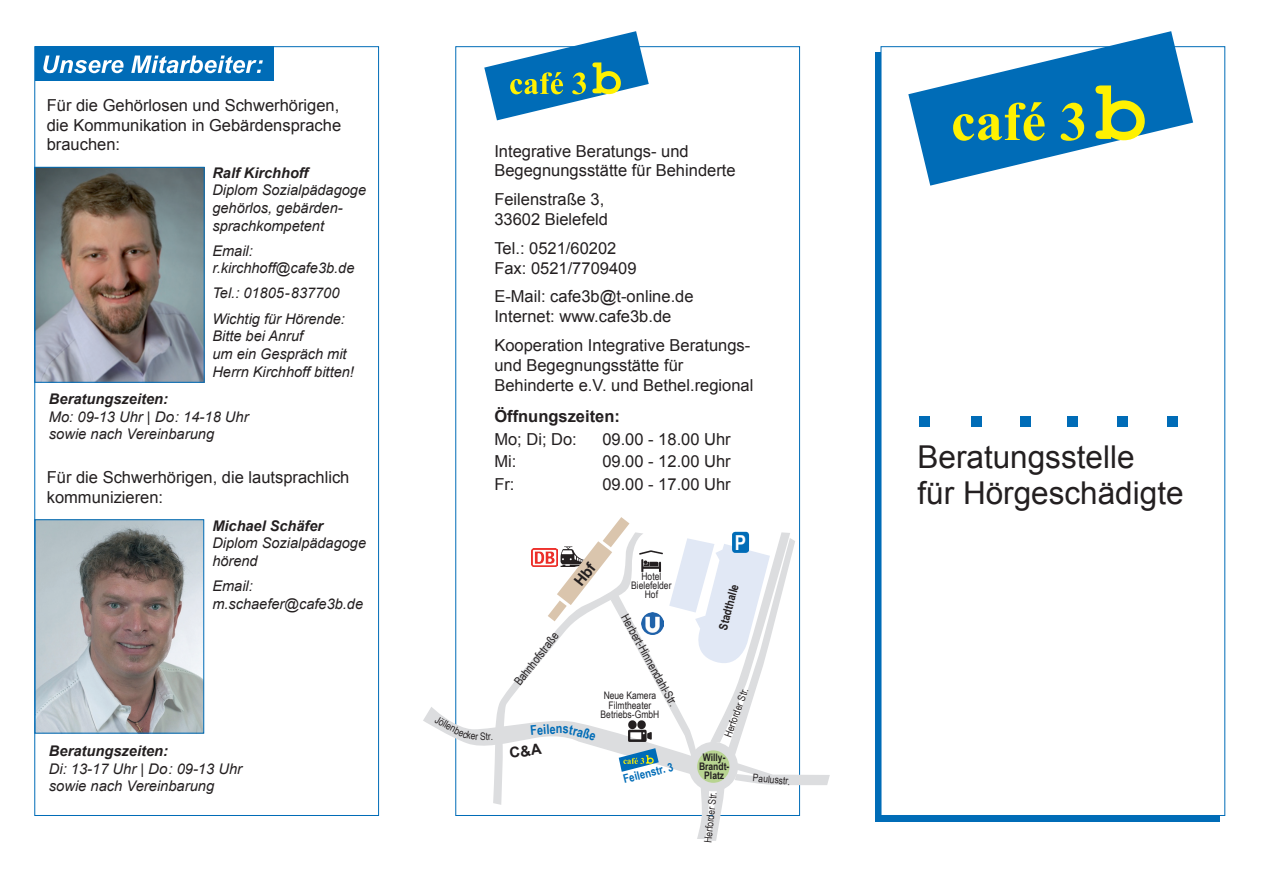
<style>
.page{position:relative;width:1263px;height:893px;background:#fff}
.page>*{position:absolute;margin:0;border:0;box-sizing:border-box;transform-origin:0 0}
.t1{font:31.5px "Arial";color:#231f20}
.t2{font:700 20.7px "Arial Narrow";color:#fff}
.t3{font:16.5px/19.8px "Arial";color:#231f20}
.t4{font:700 16.5px "Arial";color:#231f20}
.t5{font:italic 14.7px/17.7px "Arial";color:#231f20}
.t6{font:italic 700 14.7px "Arial";color:#231f20}
.t7{font:700 13.35px "Arial Narrow";color:#006cb7}
.t8{font:11.85px "Arial Narrow";color:#231f20}
.t9{font:700 11.85px "Arial Narrow";color:#006cb7}
.t10{font:700 11.85px "Arial Narrow";color:#231f20}
.t11{font:10.35px "Arial Narrow";color:#231f20}
.t12{font:700 10.35px "Arial Narrow";color:#231f20}
</style>
<div class="page">
<div style="left:875px;top:52px;width:344px;height:770px;background:#006cb7"></div>
<div style="left:881px;top:46px;width:344px;height:770px;background:#fff"></div>
<div style="left:35px;top:47px;width:239px;height:34px;background:#006cb7"></div>
<svg style="left:43px;top:56px;width:81px;height:17px"></svg>
<svg style="left:131px;top:56px;width:132px;height:17px"></svg>
<svg style="left:484px;top:31px;width:165px;height:89px"></svg>
<svg style="left:908px;top:31px;width:285px;height:155px"></svg>
<div style="left:919px;top:417px;width:11px;height:10px;background:#006cb7"></div>
<div style="left:971px;top:417px;width:11px;height:10px;background:#006cb7"></div>
<div style="left:1020px;top:417px;width:11px;height:10px;background:#006cb7"></div>
<div style="left:1067px;top:417px;width:11px;height:10px;background:#006cb7"></div>
<div style="left:1117px;top:417px;width:10px;height:10px;background:#006cb7"></div>
<div style="left:1167px;top:417px;width:10px;height:10px;background:#006cb7"></div>
<img style="left:36px;top:169px;width:167px;height:212px">
<div style="left:34px;top:167px;width:171px;height:216px;border:1px solid #006cb7"></div>
<img style="left:37px;top:521px;width:165px;height:210px">
<div style="left:35px;top:519px;width:169px;height:214px;border:1px solid #006cb7"></div>
<svg style="left:423px;top:517px;width:407px;height:324px"></svg>
<p class="t3" style="left:47px;top:95px;width:294px">Für die Gehörlosen und Schwerhörigen,</p>
<p class="t3" style="left:47px;top:115px;width:296px">die Kommunikation in Gebärdensprache brauchen:</p>
<p class="t6" style="left:212px;top:163px;width:97px">Ralf Kirchhoff</p>
<p class="t5" style="left:212px;top:181px;width:155px">Diplom Sozialpädagoge</p>
<p class="t5" style="left:212px;top:199px;width:132px">gehörlos, gebärden-</p>
<p class="t5" style="left:212px;top:217px;width:113px">sprachkompetent</p>
<p class="t5" style="left:212px;top:242px;width:42px">Email:</p>
<p class="t5" style="left:212px;top:259px;width:144px">r.kirchhoff@cafe3b.de</p>
<p class="t5" style="left:212px;top:285px;width:129px">Tel.: 01805-837700</p>
<p class="t5" style="left:212px;top:310px;width:134px">Wichtig für Hörende:</p>
<p class="t5" style="left:212px;top:327px;width:92px">Bitte bei Anruf</p>
<p class="t5" style="left:212px;top:345px;width:143px">um ein Gespräch mit<br>Herrn Kirchhoff bitten!</p>
<p class="t6" style="left:49px;top:389px;width:121px">Beratungszeiten:</p>
<p class="t5" style="left:49px;top:408px;width:201px">Mo: 09-13 Uhr | Do: 14-18 Uhr</p>
<p class="t5" style="left:49px;top:425px;width:167px">sowie nach Vereinbarung</p>
<p class="t3" style="left:47px;top:467px;width:304px">Für die Schwerhörigen, die lautsprachlich kommunizieren:</p>
<p class="t6" style="left:212px;top:516px;width:112px">Michael Schäfer</p>
<p class="t5" style="left:212px;top:534px;width:155px">Diplom Sozialpädagoge</p>
<p class="t5" style="left:212px;top:552px;width:47px">hörend</p>
<p class="t5" style="left:212px;top:577px;width:42px">Email:</p>
<p class="t5" style="left:212px;top:595px;width:152px">m.schaefer@cafe3b.de</p>
<p class="t6" style="left:49px;top:741px;width:121px">Beratungszeiten:</p>
<p class="t5" style="left:49px;top:760px;width:195px">Di: 13-17 Uhr | Do: 09-13 Uhr</p>
<p class="t5" style="left:49px;top:777px;width:167px">sowie nach Vereinbarung</p>
<p class="t3" style="left:494px;top:141px;width:196px">Integrative Beratungs- und</p>
<p class="t3" style="left:494px;top:161px;width:243px">Begegnungsstätte für Behinderte</p>
<p class="t3" style="left:494px;top:190px;width:112px">Feilenstraße 3,</p>
<p class="t3" style="left:494px;top:209px;width:115px">33602 Bielefeld</p>
<p class="t3" style="left:494px;top:238px;width:124px">Tel.: 0521/60202</p>
<p class="t3" style="left:494px;top:258px;width:144px">Fax: 0521/7709409</p>
<p class="t3" style="left:494px;top:287px;width:201px">E-Mail: cafe3b@t-online.de</p>
<p class="t3" style="left:494px;top:307px;width:179px">Internet: www.cafe3b.de</p>
<p class="t3" style="left:494px;top:335px;width:257px">Kooperation Integrative Beratungs-</p>
<p class="t3" style="left:494px;top:355px;width:190px">und Begegnungsstätte für</p>
<p class="t3" style="left:494px;top:375px;width:260px">Behinderte e.V. und Bethel.regional</p>
<p class="t4" style="left:494px;top:405px;width:127px">Öffnungszeiten:</p>
<p class="t3" style="left:494px;top:429px;width:84px">Mo; Di; Do:</p>
<p class="t3" style="left:602px;top:429px;width:130px">09.00 - 18.00 Uhr</p>
<p class="t3" style="left:494px;top:452px;width:23px">Mi:</p>
<p class="t3" style="left:602px;top:452px;width:130px">09.00 - 12.00 Uhr</p>
<p class="t3" style="left:494px;top:474px;width:22px">Fr:</p>
<p class="t3" style="left:602px;top:474px;width:130px">09.00 - 17.00 Uhr</p>
<p class="t8" style="left:510px;top:679px;width:65px;rotate:-52deg">Bahnhofstraße</p>
<p class="t7" style="left:556px;top:719px;width:8px">n</p>
<p class="t11" style="left:641px;top:569px;width:21px">Hotel</p>
<p class="t11" style="left:631px;top:578px;width:42px">Bielefelder</p>
<p class="t11" style="left:645px;top:587px;width:15px">Hof</p>
<p class="t8" style="left:632px;top:611px;width:104px;rotate:61deg">Herbert-Hinnendahl-Str.</p>
<p class="t11" style="left:604px;top:688px;width:54px">Neue Kamera</p>
<p class="t11" style="left:609px;top:697px;width:44px">Filmtheater</p>
<p class="t11" style="left:601px;top:707px;width:60px">Betriebs-GmbH</p>
<p class="t9" style="left:621px;top:770px;width:52px;rotate:-14deg">Feilenstr. 3</p>
<p class="t2" style="left:735px;top:527px;width:13px">P</p>
<p class="t10" style="left:714px;top:627px;width:48px;rotate:-75deg">Stadthalle</p>
<p class="t11" style="left:720px;top:734px;width:53px;rotate:-70deg">Herforder Str.</p>
<p class="t12" style="left:703px;top:750px;width:24px">Willy-</p>
<p class="t12" style="left:699px;top:759px;width:32px">Brandt-</p>
<p class="t12" style="left:704px;top:768px;width:21px">Platz</p>
<p class="t11" style="left:700px;top:842px;width:53px;rotate:-84deg">Herforder Str.</p>
<p class="t11" style="left:754px;top:770px;width:39px;rotate:5deg">Paulusstr.</p>
<p class="t1" style="left:917px;top:436px;width:219px">Beratungsstelle</p>
<p class="t1" style="left:917px;top:472px;width:268px">für Hörgeschädigte</p>
</div>
